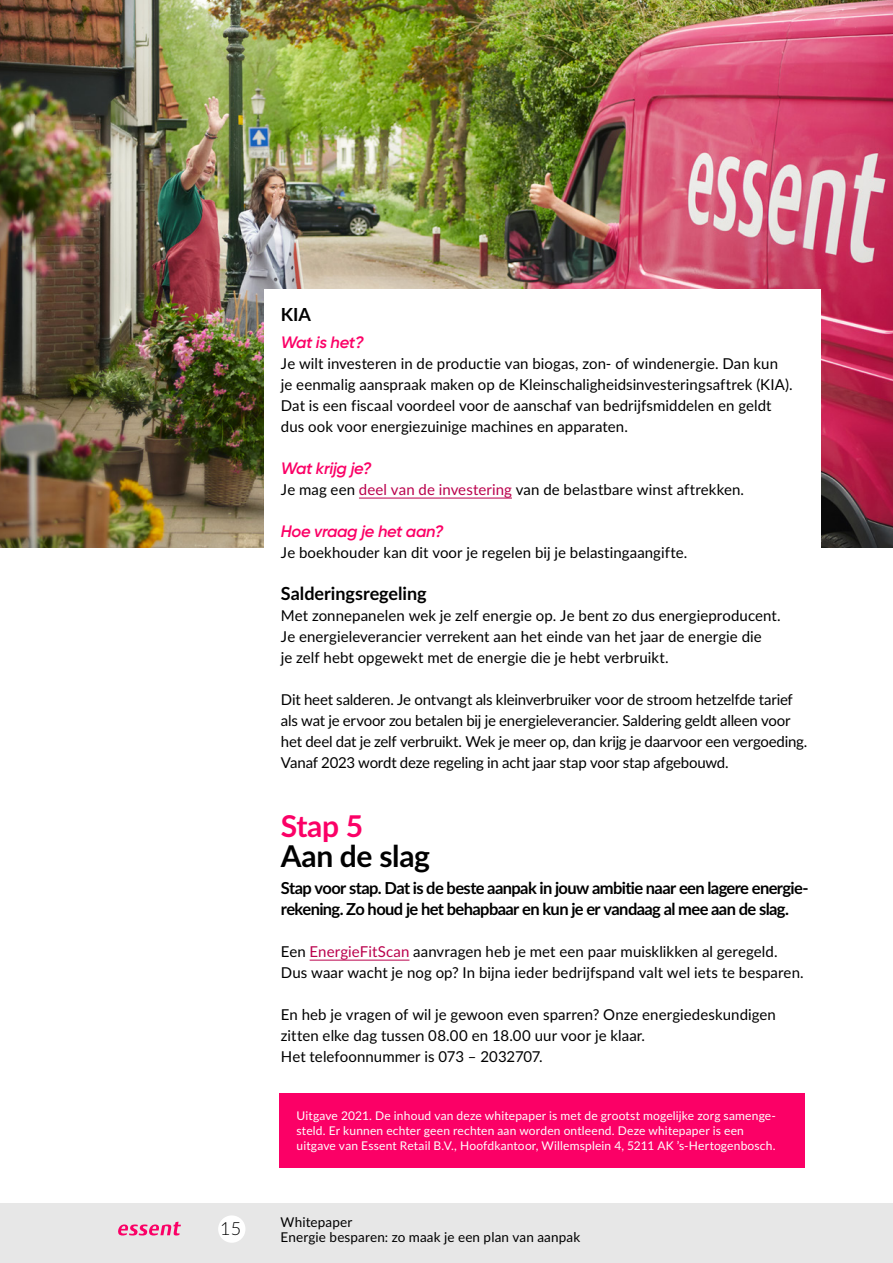
<style>
.page{position:relative;width:893px;height:1263px;background:#fff}
.page>*{position:absolute;margin:0;border:0;box-sizing:border-box;transform-origin:0 0}
.t1{font:700 30px "Lato";letter-spacing:-.01em;color:#000}
.t2{font:700 30px "Lato";color:#fb0066}
.t3{font:700 18px "Lato";color:#000}
.t4{font:300 18px "Lato";color:#000}
.t5{font:700 16.5px/21px "Lato";letter-spacing:-.035em;color:#000}
.t6{font:italic 600 16.5px "Gilroy";letter-spacing:-.02em;color:#fb0066}
.t7{font:15px/21px "Lato";letter-spacing:.005em;color:#000}
.t8{font:15px/21px "Lato";letter-spacing:-.015em;color:#000}
.t9{font:13.5px/15px "Lato";letter-spacing:.01em;color:#000}
.t10{font:12px/15px "Lato";letter-spacing:.015em;color:#fff}
.s1{color:#ba004c}
</style>
<div class="page">
<img style="left:0;top:0;width:893px;height:547px">
<div style="left:0;top:1204px;width:893px;height:59px;background:#e7e7e7"></div>
<div style="left:218px;top:1215px;width:27px;height:28px;background:#fff;border-radius:50%"></div>
<svg style="left:118px;top:1222px;width:63px;height:13px"></svg>
<div style="left:264px;top:289px;width:557px;height:878px;background:#fff"></div>
<hr style="left:359px;top:498px;width:153px;height:1px;background:#ba004c">
<hr style="left:310px;top:960px;width:99px;height:1px;background:#ba004c">
<div style="left:279px;top:1093px;width:526px;height:74px;background:#fb0066"></div>
<p class="t3" style="left:281px;top:301px;width:32px">KIA</p>
<p class="t6" style="left:281px;top:332px;width:84px">Wat is het?</p>
<p class="t7" style="left:281px;top:352px;width:513px">Je wilt investeren in de productie van biogas, zon- of windenergie. Dan kun je eenmalig aanspraak maken op de Kleinschaligheidsinvesteringsaftrek (KIA).<br>Dat is een fiscaal voordeel voor de aanschaf van bedrijfsmiddelen en geldt dus ook voor energiezuinige machines en apparaten.</p>
<p class="t6" style="left:281px;top:458px;width:92px">Wat krijg je?</p>
<p class="t7" style="left:281px;top:478px;width:465px">Je mag een <span class="s1">deel van de investering</span> van de belastbare winst aftrekken.</p>
<p class="t6" style="left:281px;top:521px;width:164px">Hoe vraag je het aan?</p>
<p class="t7" style="left:281px;top:541px;width:408px">Je boekhouder kan dit voor je regelen bij je belastingaangifte.</p>
<p class="t3" style="left:281px;top:580px;width:147px">Salderingsregeling</p>
<p class="t7" style="left:281px;top:604px;width:501px">Met zonnepanelen wek je zelf energie op. Je bent zo dus energieproducent.<br>Je energieleverancier verrekent aan het einde van het jaar de energie die<br>je zelf hebt opgewekt met de energie die je hebt verbruikt.</p>
<p class="t8" style="left:281px;top:688px;width:528px">Dit heet salderen. Je ontvangt als kleinverbruiker voor de stroom hetzelfde tarief als wat je ervoor zou betalen bij je energieleverancier. Saldering geldt alleen voor het deel dat je zelf verbruikt. Wek je meer op, dan krijg je daarvoor een vergoeding.<br>Vanaf 2023 wordt deze regeling in acht jaar stap voor stap afgebouwd.</p>
<h1 class="t2" style="left:281px;top:804px;width:84px">Stap 5</h1>
<h1 class="t1" style="left:281px;top:834px;width:151px">Aan de slag</h1>
<p class="t5" style="left:281px;top:877px;width:529px">Stap voor stap. Dat is de beste aanpak in jouw ambitie naar een lagere energie&shy;rekening. Zo houd je het behapbaar en kun je er vandaag al mee aan de slag.</p>
<p class="t7" style="left:281px;top:940px;width:524px">Een <span class="s1">EnergieFitScan</span> aanvragen heb je met een paar muisklikken al geregeld.<br>Dus waar wacht je nog op? In bijna ieder bedrijfspand valt wel iets te besparen.</p>
<p class="t7" style="left:281px;top:1003px;width:496px">En heb je vragen of wil je gewoon even sparren? Onze energiedeskundigen zitten elke dag tussen 08.00 en 18.00 uur voor je klaar.<br>Het telefoonnummer is 073 – 2032707.</p>
<p class="t10" style="left:296px;top:1107px;width:481px">Uitgave 2021. De inhoud van deze whitepaper is met de grootst mogelijke zorg samenge&shy;steld. Er kunnen echter geen rechten aan worden ontleend. Deze whitepaper is een uitgave van Essent Retail B.V., Hoofdkantoor, Willemsplein 4, 5211 AK ’s-Hertogenbosch.</p>
<p class="t4" style="left:220px;top:1215px;width:22px">15</p>
<p class="t9" style="left:281px;top:1214px;width:301px">Whitepaper<br>Energie besparen: zo maak je een plan van aanpak</p>
</div>
